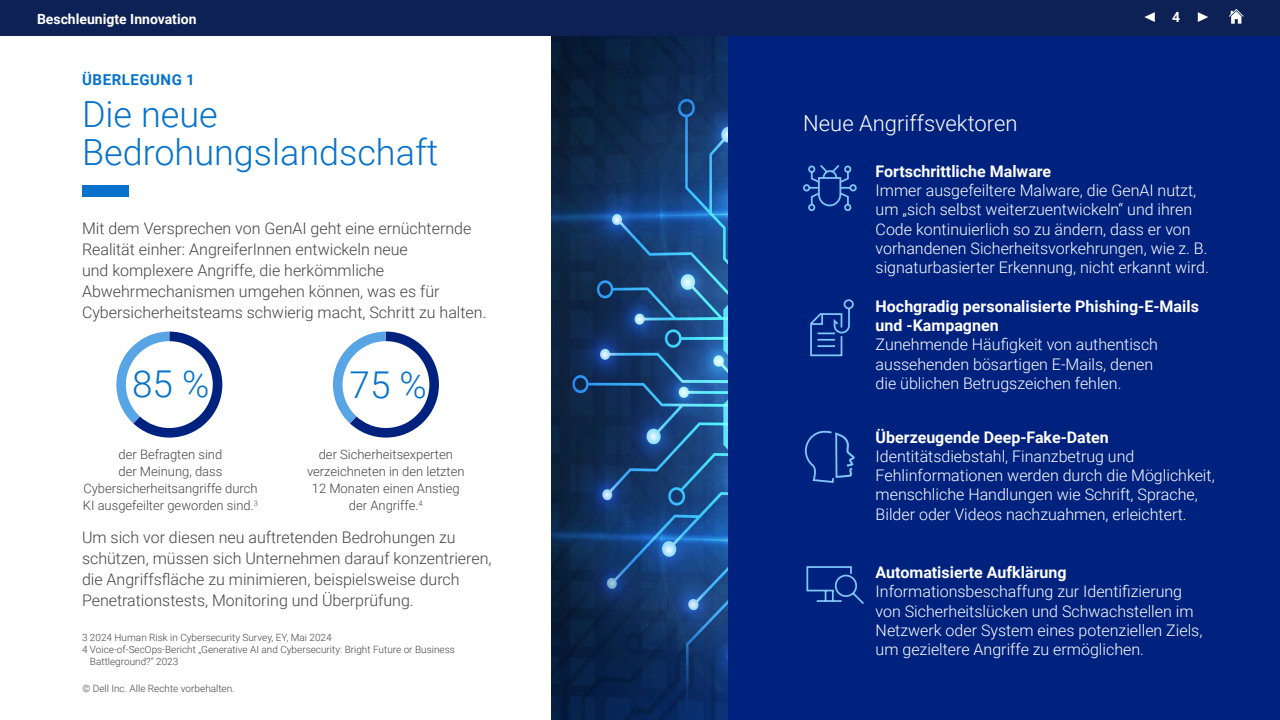
<style>
.page{position:relative;width:1280px;height:720px;background:#fff}
.page>*{position:absolute;margin:0;border:0;box-sizing:border-box;transform-origin:0 0}
.t1{font:300 37px "Roboto";color:#0672cb}
.t2{font:300 36px/38px "Roboto";color:#0672cb}
.t3{font:300 22px "Roboto";color:#fff}
.t4{font:300 16px/19.2px "Roboto";color:#fff}
.body_charcoal_16pt{font:300 16px/21px "Roboto";color:#444}
.t5{font:700 16px/19.2px "Roboto";color:#fff}
.t6{font:700 15px "Roboto";letter-spacing:.035em;color:#0672cb}
.t7{font:700 14px "Roboto";color:#fff}
.body_charcoal_16pt-2{font:300 13px/17px "Roboto";color:#444;text-align:center}
.t8{font:300 10px/12px "Roboto";color:#444}
.s1{font-weight:700}
</style>
<div class="page">
<div style="left:0;top:0;width:1280px;height:36px;background:#0d2155"></div>
<svg style="left:1229px;top:9px;width:15px;height:15px"></svg>
<svg style="left:552px;top:36px;width:176px;height:684px;background:#153b6a"></svg>
<div style="left:728px;top:36px;width:552px;height:684px;background:#00227f"></div>
<div style="left:82px;top:185px;width:46px;height:11px;background:#0672cb"></div>
<svg style="left:116px;top:332px;width:106px;height:106px"></svg>
<svg style="left:333px;top:332px;width:106px;height:106px"></svg>
<svg style="left:810px;top:299px;width:44px;height:58px"></svg>
<svg style="left:803px;top:165px;width:54px;height:47px"></svg>
<svg style="left:806px;top:566px;width:58px;height:38px"></svg>
<svg style="left:805px;top:431px;width:50px;height:52px"></svg>
<svg style="left:1144px;top:12px;width:11px;height:10px"></svg>
<svg style="left:1198px;top:12px;width:10px;height:10px"></svg>
<p class="t7" style="left:37px;top:9px;width:161px">Beschleunigte Innovation</p>
<p class="t7" style="left:1172px;top:7px;width:10px">4</p>
<p class="t6" style="left:82px;top:69px;width:114px">ÜBERLEGUNG 1</p>
<p class="t2" style="left:82px;top:94px;width:358px">Die neue<br>Bedrohungslandschaft</p>
<p class="body_charcoal_16pt" style="left:82px;top:218px;width:406px">Mit dem Versprechen von GenAI geht eine ernüchternde Realität einher: AngreiferInnen entwickeln neue<br>und komplexere Angriffe, die herkömmliche Abwehrmechanismen umgehen können, was es für Cybersicherheitsteams schwierig macht, Schritt zu halten.</p>
<p class="t1" style="left:132px;top:358px;width:79px">85 %</p>
<p class="body_charcoal_16pt-2" style="left:83px;top:446px;width:177px">der Befragten sind<br>der Meinung, dass<br>Cybersicherheitsangriffe durch<br>KI ausgefeilter geworden sind.<sup>3</sup></p>
<p class="t1" style="left:350px;top:359px;width:79px">75 %</p>
<p class="body_charcoal_16pt-2" style="left:307px;top:446px;width:159px">der Sicherheitsexperten verzeichneten in den letzten<br>12 Monaten einen Anstieg der Angriffe.<sup>4</sup></p>
<p class="body_charcoal_16pt" style="left:82px;top:526px;width:411px">Um sich vor diesen neu auftretenden Bedrohungen zu schützen, müssen sich Unternehmen darauf konzentrieren, die Angriffsfläche zu minimieren, beispielsweise durch Penetrationstests, Monitoring und Überprüfung.</p>
<p class="t8" style="left:82px;top:631px;width:251px">3 2024 Human Risk in Cybersecurity Survey, EY, Mai 2024</p>
<p class="t8" style="left:90px;top:643px;width:366px;text-indent:-8px">4 Voice-of-SecOps-Bericht „Generative AI and Cybersecurity: Bright Future or Business<br>Battleground?“ 2023</p>
<p class="t8" style="left:82px;top:682px;width:154px">© Dell Inc. Alle Rechte vorbehalten.</p>
<p class="t3" style="left:803px;top:108px;width:216px">Neue Angriffsvektoren</p>
<p class="t4" style="left:876px;top:161px;width:335px"><span class="s1">Fortschrittliche Malware<br></span>Immer ausgefeiltere Malware, die GenAI nutzt, um „sich selbst weiterzuentwickeln“ und ihren Code kontinuierlich so zu ändern, dass er von vorhandenen Sicherheitsvorkehrungen, wie z. B. signaturbasierter Erkennung, nicht erkannt wird.</p>
<p class="t5" style="left:876px;top:296px;width:325px">Hochgradig personalisierte Phishing-E-Mails und -Kampagnen</p>
<p class="t4" style="left:876px;top:335px;width:284px">Zunehmende Häufigkeit von authentisch aussehenden bösartigen E-Mails, denen die üblichen Betrugszeichen fehlen.</p>
<p class="t4" style="left:876px;top:427px;width:341px"><span class="s1">Überzeugende Deep-Fake-Daten </span>Identitätsdiebstahl, Finanzbetrug und Fehlinformationen werden durch die Möglichkeit, menschliche Handlungen wie Schrift, Sprache, Bilder oder Videos nachzuahmen, erleichtert.</p>
<p class="t5" style="left:876px;top:562px;width:192px">Automatisierte Aufklärung</p>
<p class="t4" style="left:876px;top:581px;width:328px">Informationsbeschaffung zur Identifizierung von Sicherheitslücken und Schwachstellen im Netzwerk oder System eines potenziellen Ziels, um gezieltere Angriffe zu ermöglichen.</p>
</div>
